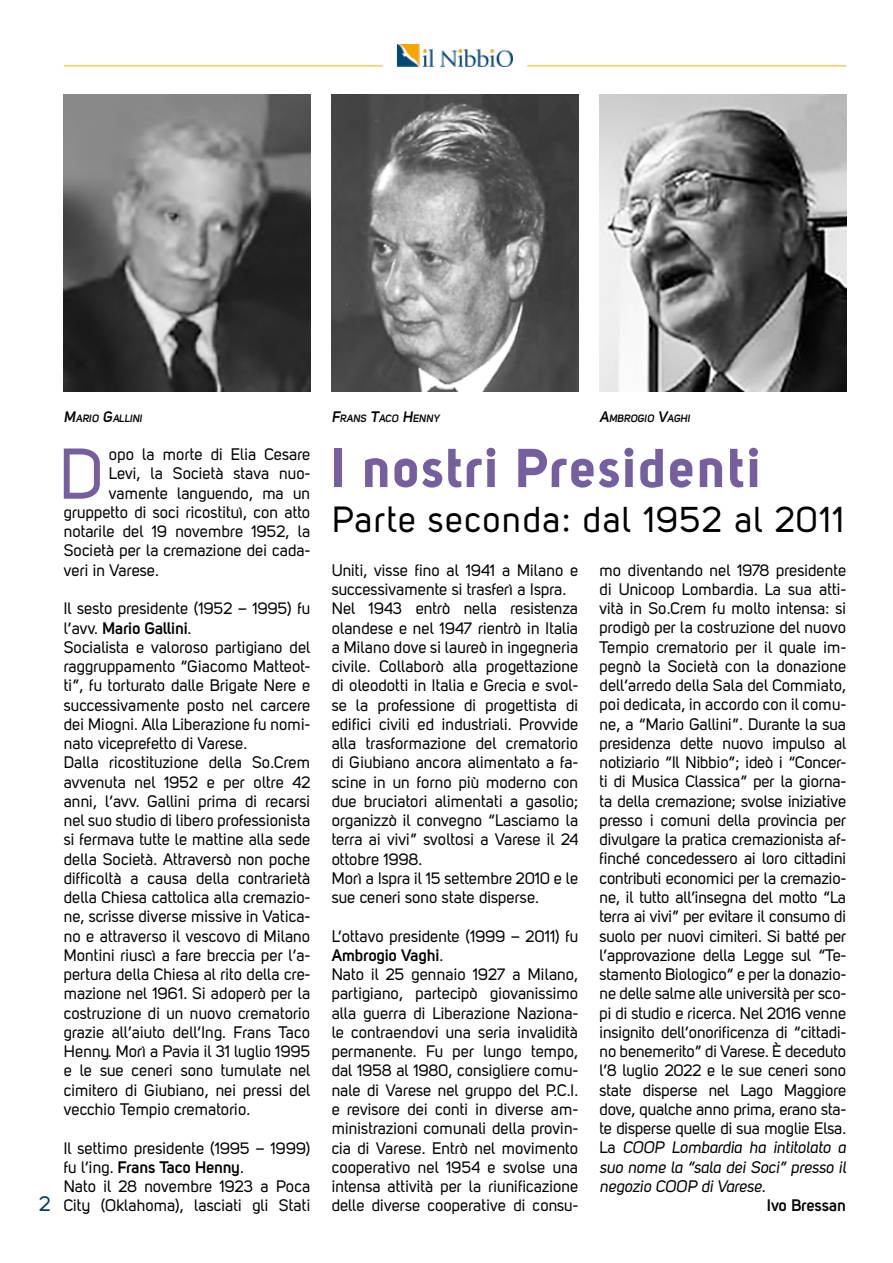
<style>
.page{position:relative;width:893px;height:1263px;background:#fff}
.page>*{position:absolute;margin:0;border:0;box-sizing:border-box;transform-origin:0 0}
.t1{font:70.95px "Uni Sans Regular";color:#755f9e}
.t2{font:54px "Uni Sans Bold";letter-spacing:.04em;color:#755f9e}
.t3{font:36px "Uni Sans Regular";letter-spacing:.04em;color:#000}
.t4{font:21px "Uni Sans Regular";color:#004062}
.t5{font:16.5px/19.2px "Uni Sans Regular";color:#000}
.t6{font:16.5px/19.2px "Uni Sans Regular Italic";letter-spacing:-.01em;color:#000;text-align:justify}
.t7{font:700 16.5px "Uni Sans Semi";color:#000}
.t8{font:10.5px "Uni Sans Semi Bold Italic";color:#000}
.s1{font-size:15px}
.s2{font-family:"Uni Sans Regular";font-weight:400}
.s3{font-family:"Uni Sans Regular"}
</style>
<div class="page">
<img style="left:397px;top:44px;width:116px;height:22px">
<hr style="left:64px;top:66px;width:319px;height:1px;background:#f9b000">
<hr style="left:527px;top:66px;width:319px;height:1px;background:#f9b000">
<img style="left:64px;top:94px;width:246px;height:298px">
<img style="left:332px;top:94px;width:246px;height:298px">
<img style="left:600px;top:94px;width:246px;height:298px">
<p class="t4" style="left:39px;top:1191px;width:13px">2</p>
<p class="t8" style="left:64px;top:412px;width:80px"><span class="s1">M</span>ARIO <span class="s1">G</span>ALLINI</p>
<p class="t8" style="left:332px;top:412px;width:109px"><span class="s1">F</span>RANS <span class="s1">T</span>ACO <span class="s1">H</span>ENNY</p>
<p class="t8" style="left:600px;top:412px;width:92px"><span class="s1">A</span>MBROGIO <span class="s1">V</span>AGHI</p>
<h1 class="t1" style="left:59px;top:433px;width:47px">D</h1>
<p class="t5" style="left:109px;top:445px;width:203px">opo la morte di Elia Cesare</p>
<p class="t5" style="left:109px;top:464px;width:203px">Levi, la Società stava nuo-</p>
<p class="t5" style="left:109px;top:483px;width:203px">vamente languendo, ma un</p>
<p class="t5" style="left:64px;top:502px;width:248px">gruppetto di soci ricostituì, con atto</p>
<p class="t5" style="left:64px;top:522px;width:248px">notarile del 19 novembre 1952, la</p>
<p class="t5" style="left:64px;top:541px;width:248px">Società per la cremazione dei cada-</p>
<p class="t5" style="left:64px;top:560px;width:97px">veri in Varese.</p>
<p class="t5" style="left:64px;top:599px;width:248px">Il sesto presidente (1952 – 1995) fu</p>
<p class="t7" style="left:64px;top:618px;width:129px"><span class="s2">l’avv.</span> Mario Gallini<span class="s2">.</span></p>
<p class="t5" style="left:64px;top:637px;width:248px">Socialista e valoroso partigiano del raggruppamento “Giacomo Matteot&shy;ti”, fu torturato dalle Brigate Nere e successivamente posto nel carcere dei Miogni. Alla Liberazione fu nomi&shy;nato viceprefetto di Varese.<br>Dalla ricostituzione della So.Crem avvenuta nel 1952 e per oltre 42 anni, l’avv. Gallini prima di recarsi nel suo studio di libero professionista si fermava tutte le mattine alla sede della Società. Attraversò non poche difficoltà a causa della contrarietà della Chiesa cattolica alla cremazio&shy;ne, scrisse diverse missive in Vatica&shy;no e attraverso il vescovo di Milano Montini riuscì a fare breccia per l’a&shy;pertura della Chiesa al rito della cre&shy;mazione nel 1961. Si adoperò per la costruzione di un nuovo crematorio grazie all’aiuto dell’Ing. Frans Taco Henny. Morì a Pavia il 31 luglio 1995 e le sue ceneri sono tumulate nel cimitero di Giubiano, nei pressi del vecchio Tempio crematorio.</p>
<p class="t5" style="left:64px;top:1138px;width:248px">Il settimo presidente (1995 – 1999)</p>
<p class="t7" style="left:64px;top:1157px;width:182px"><span class="s2">fu l’ing.</span> Frans Taco Henny<span class="s2">.</span></p>
<p class="t5" style="left:64px;top:1176px;width:248px">Nato il 28 novembre 1923 a Poca<br>City (Oklahoma), lasciati gli Stati</p>
<h2 class="t2" style="left:332px;top:434px;width:431px">I nostri Presidenti</h2>
<h3 class="t3" style="left:332px;top:498px;width:514px">Parte seconda: dal 1952 al 2011</h3>
<p class="t5" style="left:332px;top:560px;width:248px">Uniti, visse fino al 1941 a Milano e successivamente si trasferì a Ispra.<br>Nel 1943 entrò nella resistenza olandese e nel 1947 rientrò in Italia a Milano dove si laureò in ingegneria civile. Collaborò alla progettazione di oleodotti in Italia e Grecia e svol&shy;se la professione di progettista di edifici civili ed industriali. Provvide alla trasformazione del crematorio di Giubiano ancora alimentato a fa&shy;scine in un forno più moderno con due bruciatori alimentati a gasolio; organizzò il convegno “Lasciamo la terra ai vivi” svoltosi a Varese il 24 ottobre 1998.<br>Morì a Ispra il 15 settembre 2010 e le sue ceneri sono state disperse.</p>
<p class="t5" style="left:332px;top:926px;width:248px">L’ottavo presidente (1999 – 2011) fu</p>
<p class="t7" style="left:332px;top:945px;width:113px">Ambrogio Vaghi<span class="s2">.</span></p>
<p class="t5" style="left:332px;top:965px;width:248px;text-align:justify">Nato il 25 gennaio 1927 a Milano, partigiano, partecipò giovanissimo alla guerra di Liberazione Naziona&shy;le contraendovi una seria invalidità permanente. Fu per lungo tempo, dal 1958 al 1980, consigliere comu&shy;nale di Varese nel gruppo del P.C.I. e revisore dei conti in diverse am&shy;ministrazioni comunali della provin&shy;cia di Varese. Entrò nel movimento cooperativo nel 1954 e svolse una intensa attività per la riunificazione delle diverse cooperative di consu-</p>
<p class="t5" style="left:600px;top:560px;width:248px;text-align:justify">mo diventando nel 1978 presidente di Unicoop Lombardia. La sua atti&shy;vità in So.Crem fu molto intensa: si prodigò per la costruzione del nuovo Tempio crematorio per il quale im&shy;pegnò la Società con la donazione dell’arredo della Sala del Commiato, poi dedicata, in accordo con il comu&shy;ne, a “Mario Gallini”. Durante la sua presidenza dette nuovo impulso al notiziario “Il Nibbio”; ideò i “Concer&shy;ti di Musica Classica” per la giorna&shy;ta della cremazione; svolse iniziative presso i comuni della provincia per divulgare la pratica cremazionista af&shy;finché concedessero ai loro cittadini contributi economici per la cremazio&shy;ne, il tutto all’insegna del motto “La terra ai vivi” per evitare il consumo di suolo per nuovi cimiteri. Si batté per l’approvazione della Legge sul “Te&shy;stamento Biologico” e per la donazio&shy;ne delle salme alle università per sco&shy;pi di studio e ricerca. Nel 2016 venne insignito dell’onorificenza di “cittadi&shy;no benemerito” di Varese. È deceduto l’8 luglio 2022 e le sue ceneri sono state disperse nel Lago Maggiore dove, qualche anno prima, erano sta&shy;te disperse quelle di sua moglie Elsa.</p>
<p class="t6" style="left:600px;top:1138px;width:248px"><span class="s3">La</span> COOP Lombardia ha intitolato a suo nome la “sala dei Soci” presso il negozio COOP di Varese.</p>
<p class="t7" style="left:767px;top:1195px;width:81px">Ivo Bressan</p>
</div>
